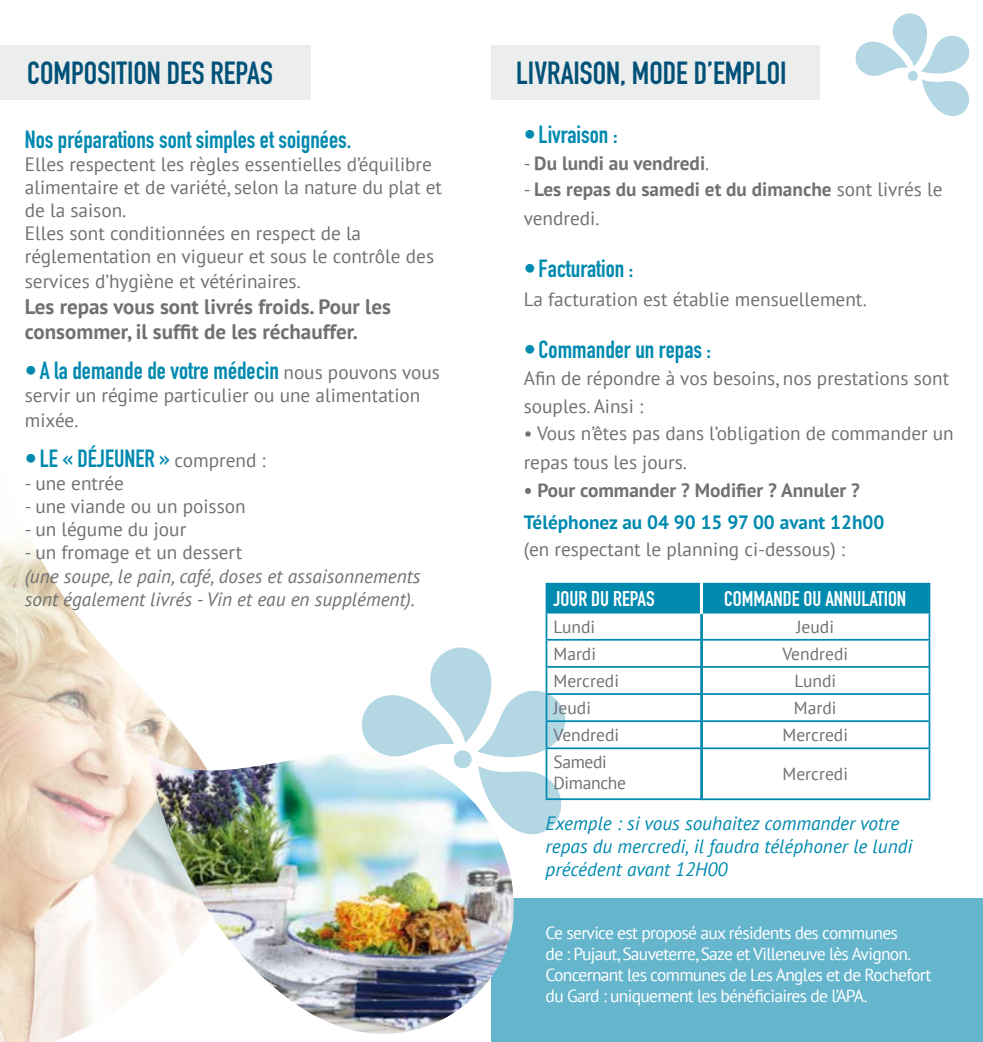
<style>
.page{position:relative;width:983px;height:1042px;background:#fff}
.page>*{position:absolute;margin:0;border:0;box-sizing:border-box;transform-origin:0 0}
.t1{font:700 31.5px "DIN Condensed";color:#005178}
.t2{font:700 24.5px "DIN Condensed";color:#008ab0}
.t3{font:700 21px/25.2px "PT Sans";color:#707172}
.t4{font:700 21px "DIN Condensed";color:#fff}
.t5{font:19.25px/23.1px "PT Sans";color:#707172}
.t6{font:700 19.25px/28.7px "PT Sans";color:#707172}
.t7{font:italic 19.25px/23.1px "PT Sans";color:#008ab0}
.t8{font:italic 19.25px/23.1px "PT Sans";color:#707172}
.t9{font:700 19.25px "PT Sans";color:#008ab0}
.t10{font:17.5px/21px "PT Sans";letter-spacing:-.04em;color:#fff}
.t11{font:17.5px/27.1px "PT Sans";color:#707172}
.t12{font:17.5px "PT Sans";letter-spacing:-.02em;color:#707172}
.s1{font-family:"PT Sans";font-weight:400;font-size:19.25px;color:#707172}
.s2{font-weight:400}
</style>
<div class="page">
<div style="left:491px;top:45px;width:329px;height:55px;background:#eceded"></div>
<img style="left:0;top:538px;width:197px;height:504px">
<div style="left:491px;top:898px;width:491px;height:144px;background:#65b5cd"></div>
<img style="left:149px;top:753px;width:365px;height:288px">
<svg style="left:359px;top:647px;width:210px;height:191px"></svg>
<svg style="left:855px;top:13px;width:115px;height:104px"></svg>
<div style="left:546px;top:584px;width:156px;height:28px;background:#008ab0"></div>
<hr style="left:545px;top:583px;width:157px;height:1px;background:#008ab0">
<hr style="left:545px;top:584px;width:2px;height:28px;background:#008ab0">
<hr style="left:545px;top:612px;width:157px;height:1px;background:#008ab0">
<hr style="left:545px;top:613px;width:2px;height:26px;background:#008ab0">
<hr style="left:545px;top:639px;width:157px;height:1px;background:#008ab0">
<hr style="left:545px;top:640px;width:2px;height:26px;background:#008ab0">
<hr style="left:545px;top:666px;width:157px;height:2px;background:#008ab0">
<hr style="left:545px;top:668px;width:2px;height:25px;background:#008ab0">
<hr style="left:545px;top:693px;width:157px;height:2px;background:#008ab0">
<hr style="left:545px;top:695px;width:2px;height:25px;background:#008ab0">
<hr style="left:545px;top:720px;width:157px;height:2px;background:#008ab0">
<hr style="left:545px;top:722px;width:2px;height:25px;background:#008ab0">
<hr style="left:545px;top:747px;width:157px;height:2px;background:#008ab0">
<hr style="left:545px;top:749px;width:2px;height:49px;background:#008ab0">
<hr style="left:701px;top:749px;width:1px;height:49px;background:#008ab0">
<hr style="left:545px;top:798px;width:157px;height:2px;background:#008ab0">
<div style="left:701px;top:584px;width:228px;height:28px;background:#008ab0"></div>
<hr style="left:700px;top:583px;width:230px;height:1px;background:#008ab0">
<hr style="left:928px;top:584px;width:2px;height:28px;background:#008ab0">
<hr style="left:700px;top:612px;width:230px;height:1px;background:#008ab0">
<hr style="left:928px;top:613px;width:2px;height:26px;background:#008ab0">
<hr style="left:700px;top:639px;width:230px;height:1px;background:#008ab0">
<hr style="left:928px;top:640px;width:2px;height:26px;background:#008ab0">
<hr style="left:700px;top:666px;width:230px;height:2px;background:#008ab0">
<hr style="left:928px;top:668px;width:2px;height:25px;background:#008ab0">
<hr style="left:700px;top:693px;width:230px;height:2px;background:#008ab0">
<hr style="left:928px;top:695px;width:2px;height:25px;background:#008ab0">
<hr style="left:700px;top:720px;width:230px;height:2px;background:#008ab0">
<svg style="left:700px;top:614px;width:2px;height:133px"></svg>
<hr style="left:928px;top:722px;width:2px;height:25px;background:#008ab0">
<hr style="left:700px;top:747px;width:230px;height:2px;background:#008ab0">
<hr style="left:700px;top:749px;width:1px;height:49px;background:#008ab0">
<hr style="left:928px;top:749px;width:2px;height:49px;background:#008ab0">
<hr style="left:700px;top:798px;width:230px;height:2px;background:#008ab0">
<div style="left:0;top:45px;width:310px;height:55px;background:#eceded"></div>
<hr style="left:700px;top:573px;width:3px;height:40px;background:#fff">
<h1 class="t1" style="left:27px;top:52px;width:247px">COMPOSITION DES REPAS</h1>
<p class="t2" style="left:25px;top:123px;width:328px">Nos préparations sont simples et soignées.</p>
<p class="t5" style="left:25px;top:152px;width:418px">Elles respectent les règles essentielles d’équilibre alimentaire et de variété, selon la nature du plat et de la saison.<br>Elles sont conditionnées en respect de la réglementation en vigueur et sous le contrôle des</p>
<p class="t5" style="left:25px;top:270px;width:277px">services d’hygiène et vétérinaires.</p>
<p class="t3" style="left:25px;top:293px;width:367px">Les repas vous sont livrés froids. Pour les consommer, il suffit de les réchauffer.</p>
<p class="t2" style="left:25px;top:354px;width:416px">•A la demande de votre médecin <span class="s1">nous pouvons vous</span></p>
<p class="t5" style="left:25px;top:382px;width:397px;line-height:25.2px">servir un régime particulier ou une alimentation mixée.</p>
<p class="t2" style="left:25px;top:442px;width:242px">•LE « DÉJEUNER » <span class="s1">comprend :</span></p>
<p class="t5" style="left:25px;top:471px;width:101px">- une entrée</p>
<p class="t5" style="left:25px;top:494px;width:222px">- une viande ou un poisson</p>
<p class="t5" style="left:25px;top:517px;width:163px">- un légume du jour</p>
<p class="t5" style="left:25px;top:541px;width:219px">- un fromage et un dessert</p>
<p class="t8" style="left:25px;top:564px;width:397px">(une soupe, le pain, café, doses et assaisonnements sont également livrés - Vin et eau en supplément).</p>
<h1 class="t1" style="left:516px;top:52px;width:272px">LIVRAISON, MODE D’EMPLOI</h1>
<p class="t2" style="left:523px;top:118px;width:95px">•Livraison :</p>
<p class="t6" style="left:523px;top:148px;width:187px"><span class="s2">-</span> Du lundi au vendredi<span class="s2">.</span></p>
<p class="t6" style="left:523px;top:175px;width:420px"><span class="s2">-</span> Les repas du samedi et du dimanche <span class="s2">sont livrés le vendredi.</span></p>
<p class="t2" style="left:523px;top:252px;width:111px">•Facturation :</p>
<p class="t5" style="left:523px;top:287px;width:344px">La facturation est établie mensuellement.</p>
<p class="t2" style="left:523px;top:333px;width:189px">•Commander un repas :</p>
<p class="t5" style="left:523px;top:363px;width:427px;line-height:28.7px">Afin de répondre à vos besoins, nos prestations sont souples. Ainsi :</p>
<p class="t5" style="left:523px;top:418px;width:431px;line-height:28.7px">• Vous n’êtes pas dans l’obligation de commander un repas tous les jours.</p>
<p class="t6" style="left:523px;top:476px;width:337px">• Pour commander ? Modifier ? Annuler ?</p>
<p class="t9" style="left:523px;top:509px;width:362px">Téléphonez au 04 90 15 97 00 avant 12h00</p>
<p class="t5" style="left:523px;top:537px;width:323px">(en respectant le planning ci-dessous) :</p>
<p class="t4" style="left:553px;top:584px;width:103px">JOUR DU REPAS</p>
<p class="t11" style="left:553px;top:613px;width:67px">Lundi<br>Mardi<br>Mercredi<br>Jeudi<br>Vendredi<br>Samedi</p>
<p class="t12" style="left:553px;top:772px;width:74px">Dimanche</p>
<p class="t4" style="left:724px;top:584px;width:183px">COMMANDE OU ANNULATION</p>
<p class="t11" style="left:782px;top:613px;width:67px;text-align:center">Jeudi<br>Vendredi<br>Lundi<br>Mardi<br>Mercredi</p>
<p class="t11" style="left:782px;top:760px;width:67px">Mercredi</p>
<p class="t7" style="left:545px;top:811px;width:368px">Exemple : si vous souhaitez commander votre repas du mercredi, il faudra téléphoner le lundi précédent avant 12H00</p>
<p class="t10" style="left:545px;top:921px;width:387px">Ce service est proposé aux résidents des communes<br>de : Pujaut, Sauveterre, Saze et Villeneuve lès Avignon.<br>Concernant les communes de Les Angles et de Rochefort du Gard : uniquement les bénéficiaires de l’APA.</p>
</div>
